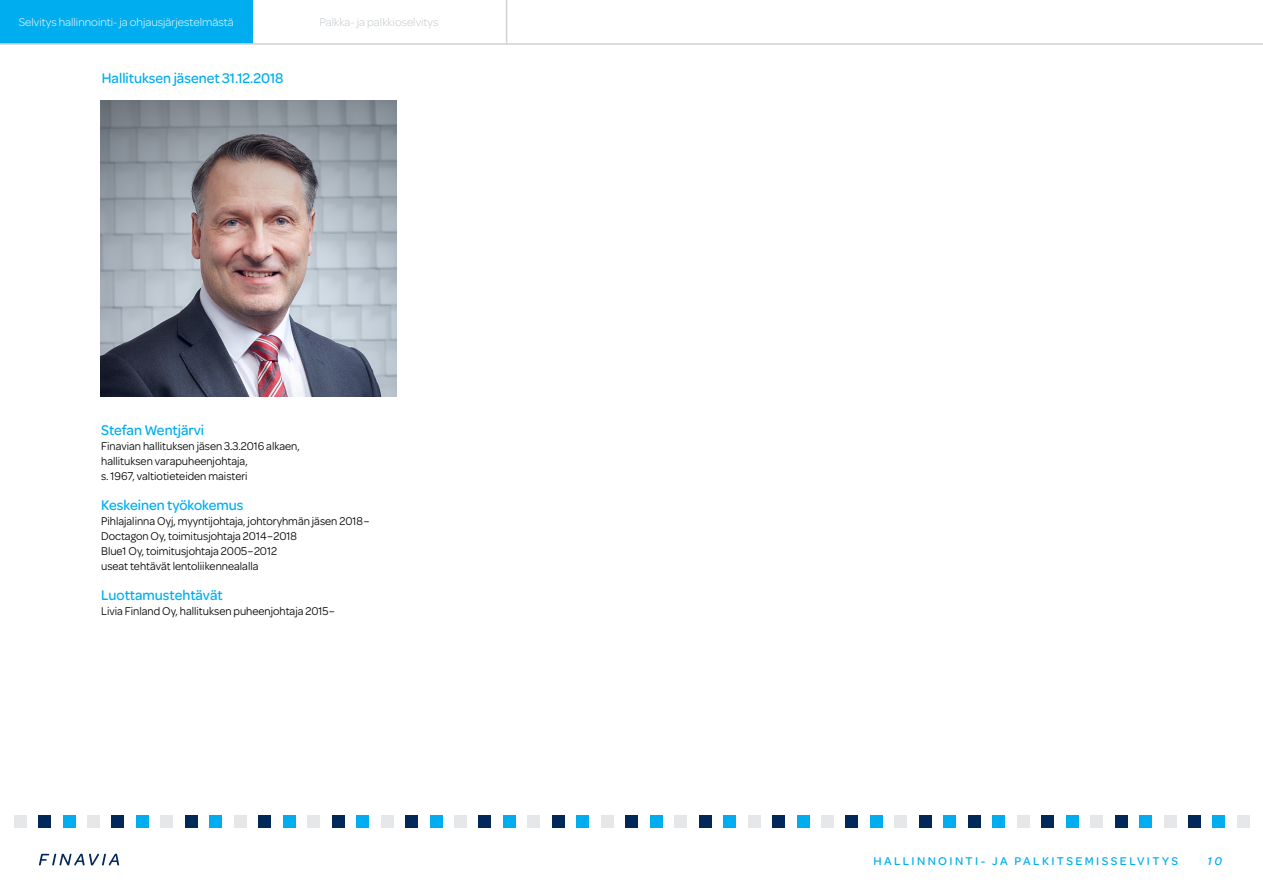
<style>
.page{position:relative;width:1263px;height:893px;background:#fff}
.page>*{position:absolute;margin:0;border:0;box-sizing:border-box;transform-origin:0 0}
.t1{font:500 15px "Omnes";color:#00aeef;scale:.95 1}
.t2{font:12px/15px "Omnes";color:#000;scale:.95 1}
.t3{font:300 12px "Omnes";color:#fff}
.t4{font:500 12px "Omnes";letter-spacing:.2em;color:#00aeef}
.t5{font:300 12px "Omnes";color:#c1c6ca}
.t6{font:italic 500 12px "Omnes";color:#00aeef}
</style>
<div class="page">
<svg style="left:39px;top:854px;width:80px;height:11px"></svg>
<div style="left:63px;top:816px;width:12px;height:12px;background:#00aeef"></div>
<div style="left:136px;top:816px;width:13px;height:12px;background:#00aeef"></div>
<div style="left:210px;top:816px;width:12px;height:12px;background:#00aeef"></div>
<div style="left:283px;top:816px;width:12px;height:12px;background:#00aeef"></div>
<div style="left:356px;top:816px;width:13px;height:12px;background:#00aeef"></div>
<div style="left:430px;top:816px;width:12px;height:12px;background:#00aeef"></div>
<div style="left:503px;top:816px;width:12px;height:12px;background:#00aeef"></div>
<div style="left:577px;top:816px;width:12px;height:12px;background:#00aeef"></div>
<div style="left:650px;top:816px;width:12px;height:12px;background:#00aeef"></div>
<div style="left:993px;top:816px;width:12px;height:12px;background:#00aeef"></div>
<div style="left:723px;top:816px;width:13px;height:12px;background:#00aeef"></div>
<div style="left:1066px;top:816px;width:12px;height:12px;background:#00aeef"></div>
<div style="left:797px;top:816px;width:12px;height:12px;background:#00aeef"></div>
<div style="left:1139px;top:816px;width:13px;height:12px;background:#00aeef"></div>
<div style="left:870px;top:816px;width:12px;height:12px;background:#00aeef"></div>
<div style="left:1213px;top:816px;width:12px;height:12px;background:#00aeef"></div>
<div style="left:944px;top:816px;width:12px;height:12px;background:#00aeef"></div>
<div style="left:112px;top:816px;width:12px;height:12px;background:#002859"></div>
<div style="left:38px;top:816px;width:13px;height:12px;background:#002859"></div>
<div style="left:185px;top:816px;width:12px;height:12px;background:#002859"></div>
<div style="left:259px;top:816px;width:12px;height:12px;background:#002859"></div>
<div style="left:332px;top:816px;width:12px;height:12px;background:#002859"></div>
<div style="left:405px;top:816px;width:13px;height:12px;background:#002859"></div>
<div style="left:479px;top:816px;width:12px;height:12px;background:#002859"></div>
<div style="left:552px;top:816px;width:12px;height:12px;background:#002859"></div>
<div style="left:626px;top:816px;width:12px;height:12px;background:#002859"></div>
<div style="left:968px;top:816px;width:12px;height:12px;background:#002859"></div>
<div style="left:699px;top:816px;width:12px;height:12px;background:#002859"></div>
<div style="left:1041px;top:816px;width:13px;height:12px;background:#002859"></div>
<div style="left:772px;top:816px;width:13px;height:12px;background:#002859"></div>
<div style="left:1115px;top:816px;width:12px;height:12px;background:#002859"></div>
<div style="left:846px;top:816px;width:12px;height:12px;background:#002859"></div>
<div style="left:1188px;top:816px;width:12px;height:12px;background:#002859"></div>
<div style="left:919px;top:816px;width:12px;height:12px;background:#002859"></div>
<div style="left:87px;top:816px;width:13px;height:12px;background:#e6e7e8"></div>
<div style="left:14px;top:816px;width:12px;height:12px;background:#e6e7e8"></div>
<div style="left:161px;top:816px;width:12px;height:12px;background:#e6e7e8"></div>
<div style="left:234px;top:816px;width:12px;height:12px;background:#e6e7e8"></div>
<div style="left:308px;top:816px;width:12px;height:12px;background:#e6e7e8"></div>
<div style="left:381px;top:816px;width:12px;height:12px;background:#e6e7e8"></div>
<div style="left:454px;top:816px;width:13px;height:12px;background:#e6e7e8"></div>
<div style="left:528px;top:816px;width:12px;height:12px;background:#e6e7e8"></div>
<div style="left:601px;top:816px;width:12px;height:12px;background:#e6e7e8"></div>
<div style="left:674px;top:816px;width:13px;height:12px;background:#e6e7e8"></div>
<div style="left:1017px;top:816px;width:12px;height:12px;background:#e6e7e8"></div>
<div style="left:748px;top:816px;width:12px;height:12px;background:#e6e7e8"></div>
<div style="left:1090px;top:816px;width:13px;height:12px;background:#e6e7e8"></div>
<div style="left:821px;top:816px;width:12px;height:12px;background:#e6e7e8"></div>
<div style="left:1164px;top:816px;width:12px;height:12px;background:#e6e7e8"></div>
<div style="left:895px;top:816px;width:12px;height:12px;background:#e6e7e8"></div>
<div style="left:1237px;top:816px;width:12px;height:12px;background:#e6e7e8"></div>
<div style="left:0;top:0;width:253px;height:43px;background:#00aeef"></div>
<hr style="left:0;top:43px;width:1263px;height:2px;background:#d1d3d4">
<hr style="left:506px;top:0;width:1px;height:45px;background:#d1d3d4">
<img style="left:100px;top:100px;width:296px;height:296px">
<p class="t3" style="left:19px;top:14px;width:216px">Selvitys hallinnointi- ja ohjausjärjestelmästä</p>
<p class="t5" style="left:319px;top:14px;width:120px">Palkka- ja palkkioselvitys</p>
<p class="t1" style="left:102px;top:67px;width:193px">Hallituksen jäsenet 31.12.2018</p>
<p class="t1" style="left:101px;top:420px;width:110px">Stefan Wentjärvi</p>
<p class="t2" style="left:101px;top:438px;width:211px">Finavian hallituksen jäsen 3.3.2016 alkaen, hallituksen varapuheenjohtaja,<br>s. 1967, valtiotieteiden maisteri</p>
<p class="t1" style="left:101px;top:495px;width:151px">Keskeinen työkokemus</p>
<p class="t2" style="left:101px;top:513px;width:284px">Pihlajalinna Oyj, myyntijohtaja, johtoryhmän jäsen 2018− Doctagon Oy, toimitusjohtaja 2014−2018<br>Blue1 Oy, toimitusjohtaja 2005−2012<br>useat tehtävät lentoliikennealalla</p>
<p class="t1" style="left:101px;top:585px;width:129px">Luottamustehtävät</p>
<p class="t2" style="left:101px;top:603px;width:248px">Livia Finland Oy, hallituksen puheenjohtaja 2015−</p>
<p class="t4" style="left:873px;top:853px;width:306px">HALLINNOINTI- JA PALKITSEMISSELVITYS</p>
<p class="t6" style="left:1207px;top:853px;width:16px">10</p>
</div>
